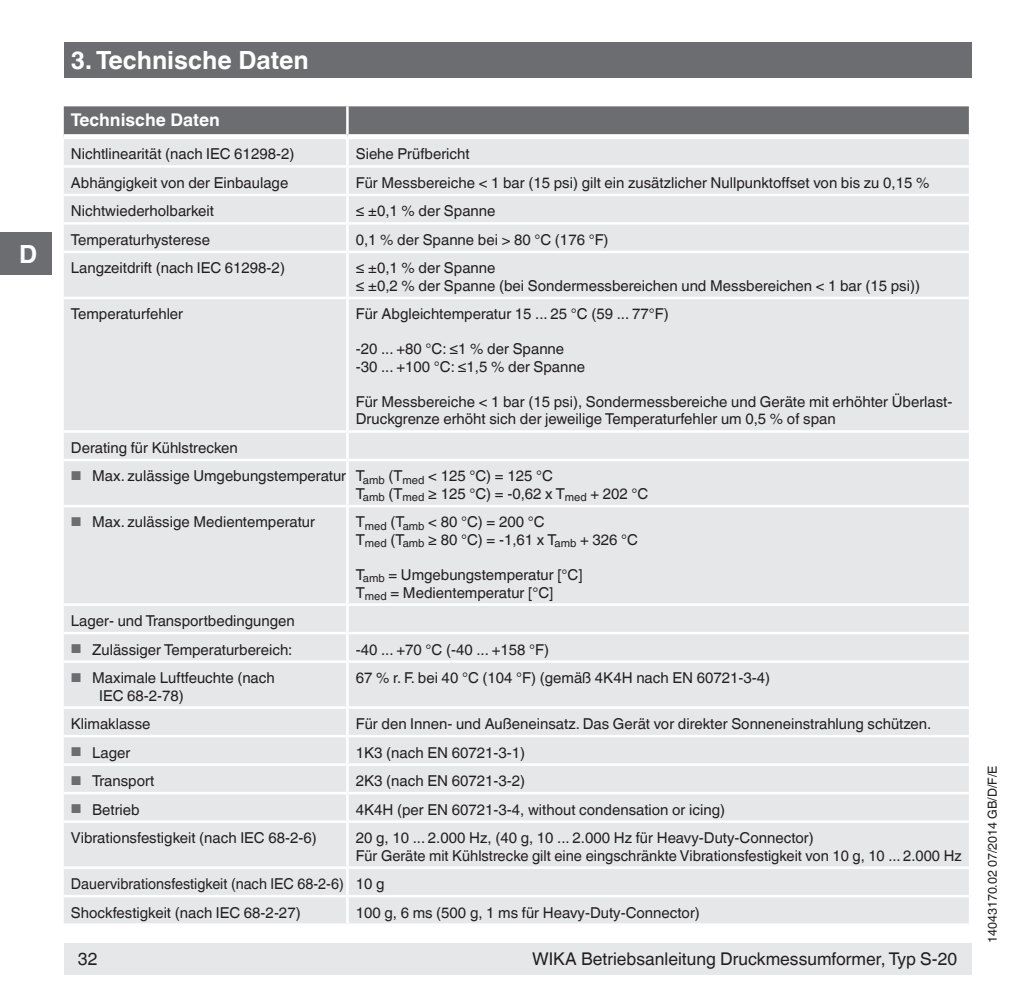
<style>
.page{position:relative;width:1021px;height:1007px;background:#fff}
.page>*{position:absolute;margin:0;border:0;box-sizing:border-box;transform-origin:0 0}
.t1{font:700 25px "Helvetica World";color:#fff}
.t2{font:17.5px "Helvetica World";color:#231f20}
.t3{font:700 17.5px "Helvetica World";color:#fff}
.t4{font:15px/17.5px "Helvetica World";color:#231f20}
.t5{font:15px/28.5px "Helvetica World";color:#231f20;scale:.96 1}
.t6{font:12.5px "Helvetica World";color:#231f20}
.s1{font-size:12.75px;color:#6c6d70}
</style>
<div class="page">
<div style="left:64px;top:943px;width:907px;height:31px;background:#e6e7e9"></div>
<div style="left:0;top:232px;width:51px;height:43px;background:#6c6d70"></div>
<div style="left:64px;top:43px;width:907px;height:35px;background:#6c6d70"></div>
<div style="left:64px;top:106px;width:904px;height:28px;background:#6c6d70"></div>
<div style="left:64px;top:139px;width:904px;height:784px;background:#e6e7e9"></div>
<hr style="left:346px;top:106px;width:2px;height:28px;background:#fff">
<hr style="left:346px;top:139px;width:2px;height:26px;background:#fff">
<hr style="left:64px;top:165px;width:283px;height:3px;background:#fff">
<hr style="left:347px;top:165px;width:621px;height:3px;background:#fff">
<hr style="left:346px;top:168px;width:2px;height:26px;background:#fff">
<hr style="left:64px;top:194px;width:283px;height:2px;background:#fff">
<hr style="left:347px;top:194px;width:621px;height:2px;background:#fff">
<hr style="left:346px;top:196px;width:2px;height:26px;background:#fff">
<hr style="left:64px;top:222px;width:283px;height:3px;background:#fff">
<hr style="left:347px;top:222px;width:621px;height:3px;background:#fff">
<hr style="left:346px;top:225px;width:2px;height:26px;background:#fff">
<hr style="left:64px;top:251px;width:283px;height:2px;background:#fff">
<hr style="left:347px;top:251px;width:621px;height:2px;background:#fff">
<hr style="left:346px;top:253px;width:2px;height:43px;background:#fff">
<hr style="left:64px;top:296px;width:283px;height:3px;background:#fff">
<hr style="left:347px;top:296px;width:621px;height:3px;background:#fff">
<hr style="left:346px;top:299px;width:2px;height:131px;background:#fff">
<hr style="left:64px;top:430px;width:283px;height:2px;background:#fff">
<hr style="left:347px;top:430px;width:621px;height:2px;background:#fff">
<hr style="left:346px;top:432px;width:2px;height:26px;background:#fff">
<hr style="left:64px;top:458px;width:283px;height:3px;background:#fff">
<hr style="left:347px;top:458px;width:621px;height:3px;background:#fff">
<hr style="left:346px;top:461px;width:2px;height:43px;background:#fff">
<hr style="left:64px;top:504px;width:283px;height:3px;background:#fff">
<hr style="left:347px;top:504px;width:621px;height:3px;background:#fff">
<hr style="left:346px;top:507px;width:2px;height:96px;background:#fff">
<hr style="left:64px;top:603px;width:283px;height:2px;background:#fff">
<hr style="left:347px;top:603px;width:621px;height:2px;background:#fff">
<hr style="left:346px;top:605px;width:2px;height:26px;background:#fff">
<hr style="left:64px;top:631px;width:283px;height:3px;background:#fff">
<hr style="left:347px;top:631px;width:621px;height:3px;background:#fff">
<hr style="left:346px;top:634px;width:2px;height:26px;background:#fff">
<hr style="left:64px;top:660px;width:283px;height:2px;background:#fff">
<hr style="left:347px;top:660px;width:621px;height:2px;background:#fff">
<hr style="left:346px;top:662px;width:2px;height:44px;background:#fff">
<hr style="left:64px;top:706px;width:283px;height:2px;background:#fff">
<hr style="left:347px;top:706px;width:621px;height:2px;background:#fff">
<hr style="left:346px;top:708px;width:2px;height:26px;background:#fff">
<hr style="left:64px;top:734px;width:283px;height:3px;background:#fff">
<hr style="left:347px;top:734px;width:621px;height:3px;background:#fff">
<hr style="left:346px;top:737px;width:2px;height:26px;background:#fff">
<hr style="left:64px;top:763px;width:283px;height:2px;background:#fff">
<hr style="left:347px;top:763px;width:621px;height:2px;background:#fff">
<hr style="left:346px;top:765px;width:2px;height:26px;background:#fff">
<hr style="left:64px;top:791px;width:283px;height:3px;background:#fff">
<hr style="left:347px;top:791px;width:621px;height:3px;background:#fff">
<hr style="left:346px;top:794px;width:2px;height:26px;background:#fff">
<hr style="left:64px;top:820px;width:283px;height:2px;background:#fff">
<hr style="left:347px;top:820px;width:621px;height:2px;background:#fff">
<hr style="left:346px;top:822px;width:2px;height:44px;background:#fff">
<hr style="left:64px;top:866px;width:283px;height:2px;background:#fff">
<hr style="left:347px;top:866px;width:621px;height:2px;background:#fff">
<hr style="left:346px;top:868px;width:2px;height:26px;background:#fff">
<hr style="left:64px;top:894px;width:283px;height:3px;background:#fff">
<hr style="left:347px;top:894px;width:621px;height:3px;background:#fff">
<hr style="left:346px;top:897px;width:2px;height:26px;background:#fff">
<h1 class="t1" style="left:19px;top:239px;width:20px">D</h1>
<h1 class="t1" style="left:71px;top:46px;width:239px">3. Technische Daten</h1>
<p class="t3" style="left:71px;top:110px;width:150px">Technische Daten</p>
<p class="t4" style="left:71px;top:145px;width:225px">Nichtlinearität (nach IEC 61298-2)</p>
<p class="t4" style="left:356px;top:145px;width:115px">Siehe Prüfbericht</p>
<p class="t4" style="left:71px;top:174px;width:219px">Abhängigkeit von der Einbaulage</p>
<p class="t4" style="left:356px;top:174px;width:575px">Für Messbereiche &lt; 1 bar (15 psi) gilt ein zusätzlicher Nullpunktoffset von bis zu 0,15 %</p>
<p class="t4" style="left:71px;top:202px;width:145px">Nichtwiederholbarkeit</p>
<p class="t4" style="left:356px;top:202px;width:141px">≤ ±0,1 % der Spanne</p>
<p class="t4" style="left:71px;top:231px;width:141px">Temperaturhysterese</p>
<p class="t4" style="left:356px;top:231px;width:254px">0,1 % der Spanne bei &gt; 80 °C (176 °F)</p>
<p class="t4" style="left:71px;top:259px;width:215px">Langzeitdrift (nach IEC 61298-2)</p>
<p class="t4" style="left:356px;top:259px;width:565px">≤ ±0,1 % der Spanne<br>≤ ±0,2 % der Spanne (bei Sondermessbereichen und Messbereichen &lt; 1 bar (15 psi))</p>
<p class="t4" style="left:71px;top:305px;width:114px">Temperaturfehler</p>
<p class="t4" style="left:356px;top:305px;width:314px">Für Abgleichtemperatur 15 ... 25 °C (59 ... 77°F)</p>
<p class="t4" style="left:356px;top:340px;width:231px">-20 ... +80 °C: ≤1 % der Spanne -30 ... +100 °C: ≤1,5 % der Spanne</p>
<p class="t4" style="left:356px;top:393px;width:598px">Für Messbereiche &lt; 1 bar (15 psi), Sondermessbereiche und Geräte mit erhöhter Überlast-<br>Druckgrenze erhöht sich der jeweilige Temperaturfehler um 0,5 % of span</p>
<p class="t4" style="left:71px;top:439px;width:168px">Derating für Kühlstrecken</p>
<p class="t4" style="left:356px;top:467px;width:294px;text-indent:-285px"><span class="s1">■</span> Max. zulässige Umgebungstemperatur T<sub>amb</sub> (T<sub>med</sub> &lt; 125 °C) = 125 °C<br>T<sub>amb</sub> (T<sub>med</sub> ≥ 125 °C) = -0,62 x T<sub>med</sub> + 202 °C</p>
<p class="t4" style="left:71px;top:513px;width:245px"><span class="s1">■</span> Max. zulässige Medientemperatur</p>
<p class="t4" style="left:356px;top:513px;width:284px">T<sub>med</sub> (T<sub>amb</sub> &lt; 80 °C) = 200 °C<br>T<sub>med</sub> (T<sub>amb</sub> ≥ 80 °C) = -1,61 x T<sub>amb</sub> + 326 °C</p>
<p class="t4" style="left:356px;top:566px;width:228px">T<sub>amb</sub> = Umgebungstemperatur [°C]<br>T<sub>med</sub> = Medientemperatur [°C]</p>
<p class="t4" style="left:71px;top:612px;width:225px">Lager- und Transportbedingungen</p>
<p class="t4" style="left:71px;top:640px;width:223px"><span class="s1">■</span> Zulässiger Temperaturbereich:</p>
<p class="t4" style="left:356px;top:640px;width:195px">-40 ... +70 °C (-40 ... +158 °F)</p>
<p class="t4" style="left:99px;top:669px;width:177px;text-indent:-28px"><span class="s1">■</span> Maximale Luftfeuchte (nach<br>IEC 68-2-78)</p>
<p class="t4" style="left:356px;top:669px;width:416px">67 % r. F. bei 40 °C (104 °F) (gemäß 4K4H nach EN 60721-3-4)</p>
<p class="t4" style="left:71px;top:715px;width:81px">Klimaklasse</p>
<p class="t4" style="left:356px;top:715px;width:577px">Für den Innen- und Außeneinsatz. Das Gerät vor direkter Sonneneinstrahlung schützen.</p>
<p class="t4" style="left:71px;top:743px;width:61px"><span class="s1">■</span> Lager</p>
<p class="t4" style="left:356px;top:743px;width:171px">1K3 (nach EN 60721-3-1)</p>
<p class="t4" style="left:71px;top:772px;width:85px"><span class="s1">■</span> Transport</p>
<p class="t4" style="left:356px;top:772px;width:171px">2K3 (nach EN 60721-3-2)</p>
<p class="t4" style="left:71px;top:800px;width:70px"><span class="s1">■</span> Betrieb</p>
<p class="t4" style="left:356px;top:800px;width:371px">4K4H (per EN 60721-3-4, without condensation or icing)</p>
<p class="t4" style="left:71px;top:829px;width:247px">Vibrationsfestigkeit (nach IEC 68-2-6)</p>
<p class="t4" style="left:356px;top:829px;width:607px">20 g, 10 ... 2.000 Hz, (40 g, 10 ... 2.000 Hz für Heavy-Duty-Connector)<br>Für Geräte mit Kühlstrecke gilt eine eingschränkte Vibrationsfestigkeit von 10 g, 10 ... 2.000 Hz</p>
<p class="t5" style="left:71px;top:869px;width:328px">Dauervibrationsfestigkeit (nach IEC 68-2-6) 10 g<br>Shockfestigkeit (nach IEC 68-2-27)</p>
<p class="t4" style="left:356px;top:903px;width:345px">100 g, 6 ms (500 g, 1 ms für Heavy-Duty-Connector)</p>
<p class="t2" style="left:78px;top:948px;width:21px">32</p>
<p class="t2" style="left:532px;top:948px;width:426px">WIKA Betriebsanleitung Druckmessumformer, Typ S-20</p>
<p class="t6" style="left:985px;top:943px;width:179px;rotate:-90deg">14043170.02 07/2014 GB/D/F/E</p>
</div>
